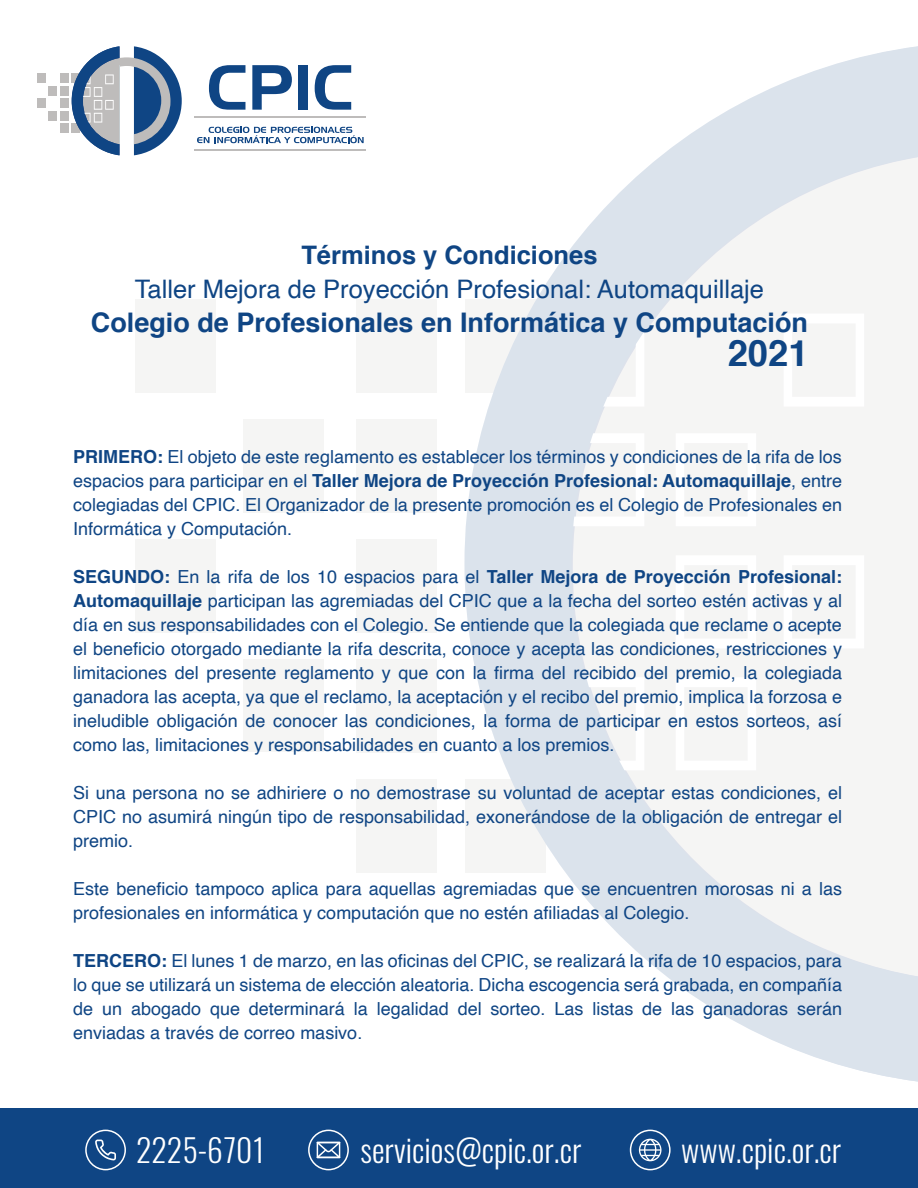
<style>
.page{position:relative;width:918px;height:1188px;background:#fff}
.page>*{position:absolute;margin:0;border:0;box-sizing:border-box;transform-origin:0 0}
.t1{font:700 36.3px "Helvetica";color:#0f4584}
.t2{font:300 31.65px "Oswald";color:#fff}
.t3{font:700 27px "Helvetica";color:#0f4584}
.t4{font:25.5px "Helvetica";color:#0f4584}
.t5{font:700 25.5px "Helvetica";color:#0f4584}
.t6{font:18px/24px "Helvetica";color:#0f4584;text-align:justify}
.s1{font-weight:700}
</style>
<div class="page">
<div style="left:37px;top:73px;width:8px;height:10px;background:#bebcbb"></div>
<div style="left:37px;top:98px;width:8px;height:10px;background:#bebcbb"></div>
<div style="left:48px;top:86px;width:9px;height:9px;background:#bebcbb"></div>
<div style="left:48px;top:111px;width:9px;height:10px;background:#bebcbb"></div>
<div style="left:60px;top:73px;width:9px;height:10px;background:#bebcbb"></div>
<div style="left:60px;top:86px;width:9px;height:9px;background:#bebcbb"></div>
<div style="left:60px;top:98px;width:9px;height:10px;background:#bebcbb"></div>
<div style="left:60px;top:111px;width:9px;height:10px;background:#bebcbb"></div>
<div style="left:60px;top:123px;width:9px;height:10px;background:#bebcbb"></div>
<svg style="left:72px;top:46px;width:110px;height:109px"></svg>
<hr style="left:119px;top:66px;width:1px;height:78px;background:#c4cbce">
<svg style="left:197px;top:127px;width:167px;height:16px"></svg>
<hr style="left:194px;top:116px;width:172px;height:2px;background:#bebcbb">
<hr style="left:194px;top:149px;width:172px;height:2px;background:#bebcbb">
<svg style="left:209px;top:65px;width:36px;height:45px"></svg>
<svg style="left:252px;top:65px;width:40px;height:45px"></svg>
<div style="left:298px;top:65px;width:10px;height:45px;background:#0f4584"></div>
<svg style="left:315px;top:65px;width:36px;height:45px"></svg>
<div style="left:136px;top:300px;width:80px;height:93px;background:#f5f5f4"></div>
<div style="left:136px;top:539px;width:80px;height:94px;background:#f5f5f4"></div>
<div style="left:243px;top:420px;width:80px;height:93px;background:#f5f5f4"></div>
<div style="left:243px;top:659px;width:80px;height:93px;background:#f5f5f4"></div>
<div style="left:356px;top:300px;width:81px;height:93px;background:#f5f5f4"></div>
<div style="left:356px;top:420px;width:81px;height:93px;background:#f5f5f4"></div>
<div style="left:356px;top:539px;width:81px;height:94px;background:#f5f5f4"></div>
<div style="left:356px;top:659px;width:81px;height:93px;background:#f5f5f4"></div>
<div style="left:356px;top:779px;width:81px;height:93px;background:#f5f5f4"></div>
<svg style="left:464px;top:46px;width:454px;height:1036px"></svg>
<hr style="left:917px;top:229px;width:1px;height:746px;background:#c4cbce">
<div style="left:0;top:1108px;width:918px;height:80px;background:#0f4584"></div>
<div style="left:85px;top:1130px;width:41px;height:40px;border:2px solid #fff;border-radius:50%"></div>
<svg style="left:95px;top:1140px;width:21px;height:20px"></svg>
<div style="left:630px;top:1130px;width:41px;height:40px;border:2px solid #fff;border-radius:50%"></div>
<svg style="left:639px;top:1139px;width:23px;height:22px"></svg>
<div style="left:308px;top:1130px;width:41px;height:40px;border:2px solid #fff;border-radius:50%"></div>
<svg style="left:317px;top:1142px;width:23px;height:16px"></svg>
<h3 class="t5" style="left:301px;top:235px;width:298px">Términos y Condiciones</h3>
<h3 class="t4" style="left:135px;top:269px;width:631px">Taller Mejora de Proyección Profesional: Automaquillaje</h3>
<h3 class="t3" style="left:91px;top:300px;width:719px">Colegio de Profesionales en Informática y Computación</h3>
<h1 class="t1" style="left:728px;top:324px;width:82px">2021</h1>
<p class="t6" style="left:73px;top:446px;width:770px"><span class="s1">PRIMERO:</span> El objeto de este reglamento es establecer los términos y condiciones de la rifa de los espacios para participar en el <span class="s1">Taller Mejora de Proyección Profesional: Automaquillaje</span>, entre colegiadas del CPIC. El Organizador de la presente promoción es el Colegio de Profesionales en Informática y Computación.</p>
<p class="t6" style="left:73px;top:566px;width:770px"><span class="s1">SEGUNDO:</span> En la rifa de los 10 espacios para el <span class="s1">Taller Mejora de Proyección Profesional:<br>Automaquillaje</span> participan las agremiadas del CPIC que a la fecha del sorteo estén activas y al día en sus responsabilidades con el Colegio. Se entiende que la colegiada que reclame o acepte el beneficio otorgado mediante la rifa descrita, conoce y acepta las condiciones, restricciones y limitaciones del presente reglamento y que con la firma del recibido del premio, la colegiada ganadora las acepta, ya que el reclamo, la aceptación y el recibo del premio, implica la forzosa e ineludible obligación de conocer las condiciones, la forma de participar en estos sorteos, así como las, limitaciones y responsabilidades en cuanto a los premios.</p>
<p class="t6" style="left:73px;top:782px;width:770px">Si una persona no se adhiriere o no demostrase su voluntad de aceptar estas condiciones, el CPIC no asumirá ningún tipo de responsabilidad, exonerándose de la obligación de entregar el premio.</p>
<p class="t6" style="left:73px;top:878px;width:770px">Este beneficio tampoco aplica para aquellas agremiadas que se encuentren morosas ni a las profesionales en informática y computación que no estén afiliadas al Colegio.</p>
<p class="t6" style="left:73px;top:950px;width:770px"><span class="s1">TERCERO:</span> El lunes 1 de marzo, en las oficinas del CPIC, se realizará la rifa de 10 espacios, para lo que se utilizará un sistema de elección aleatoria. Dicha escogencia será grabada, en compañía de un abogado que determinará la legalidad del sorteo. Las listas de las ganadoras serán enviadas a través de correo masivo.</p>
<h2 class="t2" style="left:136px;top:1129px;width:131px">2225-6701</h2>
<h2 class="t2" style="left:361px;top:1129px;width:222px">servicios@cpic.or.cr</h2>
<h2 class="t2" style="left:681px;top:1129px;width:162px">www.cpic.or.cr</h2>
</div>
